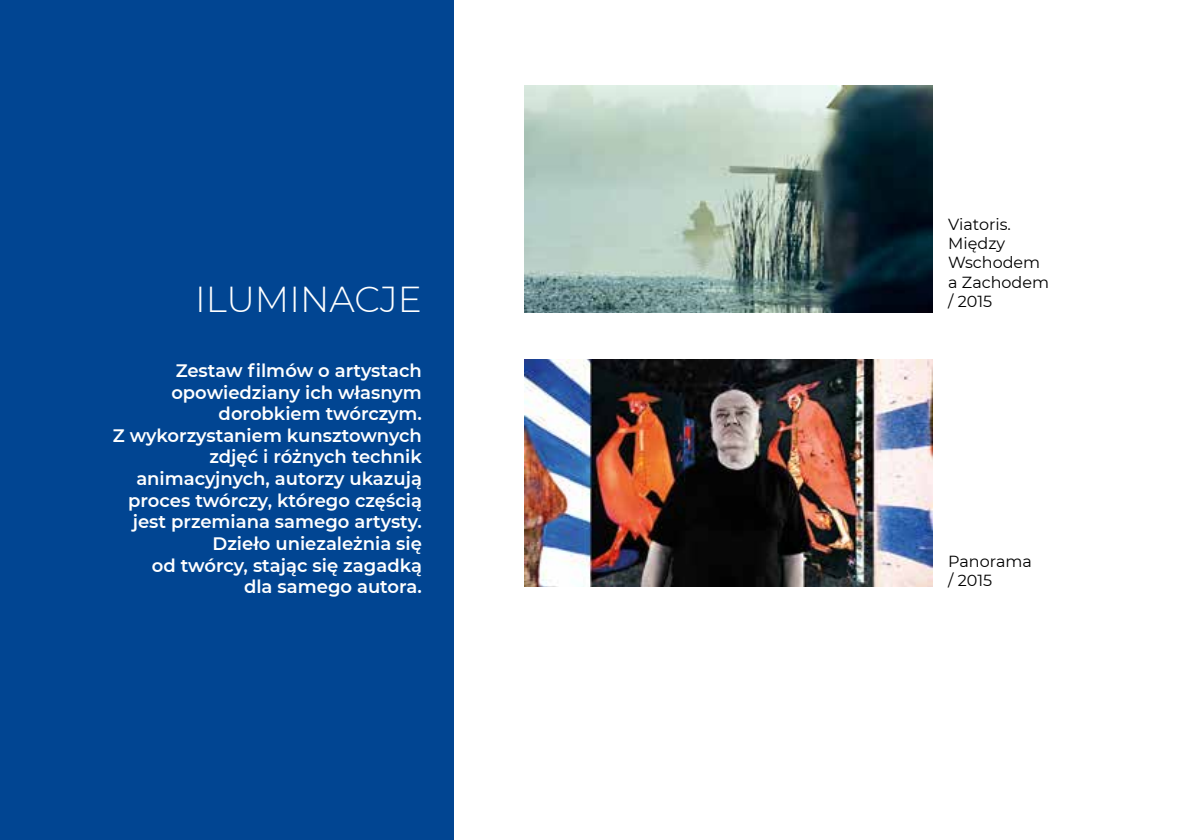
<style>
.page{position:relative;width:1191px;height:840px;background:#fff}
.page>*{position:absolute;margin:0;border:0;box-sizing:border-box;transform-origin:0 0}
.t1{font:300 36px "Montserrat";color:#fff}
.t2{font:600 18px/21.6px "Montserrat";color:#fff;text-align:right}
.t3{font:16px/19.2px "Montserrat";color:#000}
</style>
<div class="page">
<div style="left:0;top:0;width:454px;height:839px;background:#014592"></div>
<img style="left:524px;top:85px;width:409px;height:227px">
<img style="left:524px;top:359px;width:409px;height:227px">
<h1 class="t1" style="left:195px;top:275px;width:228px">ILUMINACJE</h1>
<p class="t2" style="left:113px;top:358px;width:310px">Zestaw filmów o artystach opowiedziany ich własnym dorobkiem twórczym.<br>Z wykorzystaniem kunsztownych zdjęć i różnych technik animacyjnych, autorzy ukazują proces twórczy, którego częścią jest przemiana samego artysty.<br>Dzieło uniezależnia się<br>od twórcy, stając się zagadką<br>dla samego autora.</p>
<p class="t3" style="left:948px;top:214px;width:102px">Viatoris.<br>Między<br>Wschodem a Zachodem / 2015</p>
<p class="t3" style="left:948px;top:551px;width:85px">Panorama / 2015</p>
</div>
